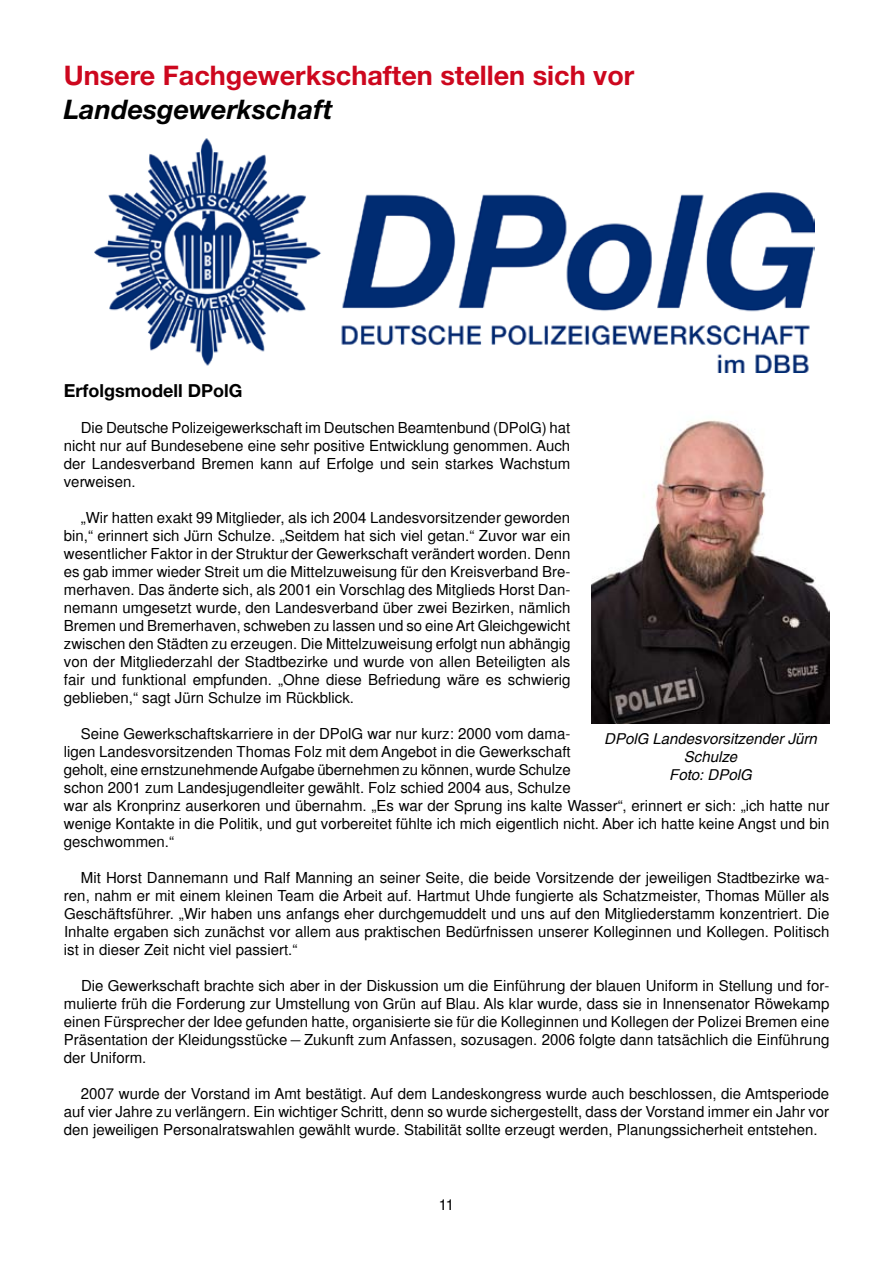
<style>
.page{position:relative;width:893px;height:1263px;background:#fff}
.page>*{position:absolute;margin:0;border:0;box-sizing:border-box;transform-origin:0 0}
.t1{font:700 27px "Helvetica Neue";color:#cd071e}
.t2{font:italic 700 27px "Helvetica Neue";color:#000}
.t3{font:700 18px "Helvetica Neue";color:#000}
.t4{font:15px/18px "Helvetica";color:#000;text-align:justify}
.t5{font:italic 15px/18px "Helvetica";color:#000;text-align:center}
</style>
<div class="page">
<img style="left:591px;top:420px;width:238px;height:303px">
<img style="left:95px;top:139px;width:719px;height:234px">
<h1 class="t1" style="left:64px;top:59px;width:572px">Unsere Fachgewerkschaften stellen sich vor</h1>
<h1 class="t2" style="left:64px;top:93px;width:271px">Landesgewerkschaft</h1>
<p class="t3" style="left:64px;top:379px;width:180px">Erfolgsmodell DPolG</p>
<p class="t4" style="left:64px;top:418px;width:508px;text-indent:17px">Die Deutsche Polizeigewerkschaft im Deutschen Beamtenbund (DPolG) hat nicht nur auf Bundesebene eine sehr positive Entwicklung genommen. Auch der Landesverband Bremen kann auf Erfolge und sein starkes Wachstum verweisen.</p>
<p class="t4" style="left:64px;top:508px;width:508px;text-indent:17px">„Wir hatten exakt 99 Mitglieder, als ich 2004 Landesvorsitzender geworden bin,“ erinnert sich Jürn Schulze. „Seitdem hat sich viel getan.“ Zuvor war ein wesentlicher Faktor in der Struktur der Gewerkschaft verändert worden. Denn es gab immer wieder Streit um die Mittelzuweisung für den Kreisverband Bre&shy;merhaven. Das änderte sich, als 2001 ein Vorschlag des Mitglieds Horst Dan&shy;nemann umgesetzt wurde, den Landesverband über zwei Bezirken, nämlich Bremen und Bremerhaven, schweben zu lassen und so eineArt Gleichgewicht zwischen den Städten zu erzeugen. Die Mittelzuweisung erfolgt nun abhängig von der Mitgliederzahl der Stadtbezirke und wurde von allen Beteiligten als fair und funktional empfunden. „Ohne diese Befriedung wäre es schwierig geblieben,“ sagt Jürn Schulze im Rückblick.</p>
<p class="t4" style="left:64px;top:724px;width:767px;text-align:left;text-indent:17px">Seine Gewerkschaftskarriere in der DPolG war nur kurz: 2000 vom dama-<br>ligen Landesvorsitzenden Thomas Folz mit dem Angebot in die Gewerkschaft<br>geholt, eine ernstzunehmendeAufgabe übernehmen zu können, wurde Schulze<br>schon 2001 zum Landesjugendleiter gewählt. Folz schied 2004 aus, Schulze<br>war als Kronprinz auserkoren und übernahm. „Es war der Sprung ins kalte Wasser“, erinnert er sich: „ich hatte nur wenige Kontakte in die Politik, und gut vorbereitet fühlte ich mich eigentlich nicht. Aber ich hatte keine Angst und bin geschwommen.“</p>
<p class="t4" style="left:64px;top:868px;width:767px;text-indent:17px">Mit Horst Dannemann und Ralf Manning an seiner Seite, die beide Vorsitzende der jeweiligen Stadtbezirke wa&shy;ren, nahm er mit einem kleinen Team die Arbeit auf. Hartmut Uhde fungierte als Schatzmeister, Thomas Müller als Geschäftsführer. „Wir haben uns anfangs eher durchgemuddelt und uns auf den Mitgliederstamm konzentriert. Die Inhalte ergaben sich zunächst vor allem aus praktischen Bedürfnissen unserer Kolleginnen und Kollegen. Politisch ist in dieser Zeit nicht viel passiert.“</p>
<p class="t4" style="left:64px;top:976px;width:767px;text-indent:17px">Die Gewerkschaft brachte sich aber in der Diskussion um die Einführung der blauen Uniform in Stellung und for&shy;mulierte früh die Forderung zur Umstellung von Grün auf Blau. Als klar wurde, dass sie in Innensenator Röwekamp einen Fürsprecher der Idee gefunden hatte, organisierte sie für die Kolleginnen und Kollegen der Polizei Bremen eine Präsentation der Kleidungsstücke – Zukunft zum Anfassen, sozusagen. 2006 folgte dann tatsächlich die Einführung der Uniform.</p>
<p class="t4" style="left:64px;top:1084px;width:767px;text-indent:17px">2007 wurde der Vorstand im Amt bestätigt. Auf dem Landeskongress wurde auch beschlossen, die Amtsperiode auf vier Jahre zu verlängern. Ein wichtiger Schritt, denn so wurde sichergestellt, dass der Vorstand immer ein Jahr vor den jeweiligen Personalratswahlen gewählt wurde. Stabilität sollte erzeugt werden, Planungssicherheit entstehen.</p>
<p class="t5" style="left:604px;top:729px;width:214px">DPolG Landesvorsitzender Jürn<br>Schulze<br>Foto: DPolG</p>
<p class="t4" style="left:439px;top:1196px;width:17px">11</p>
</div>
